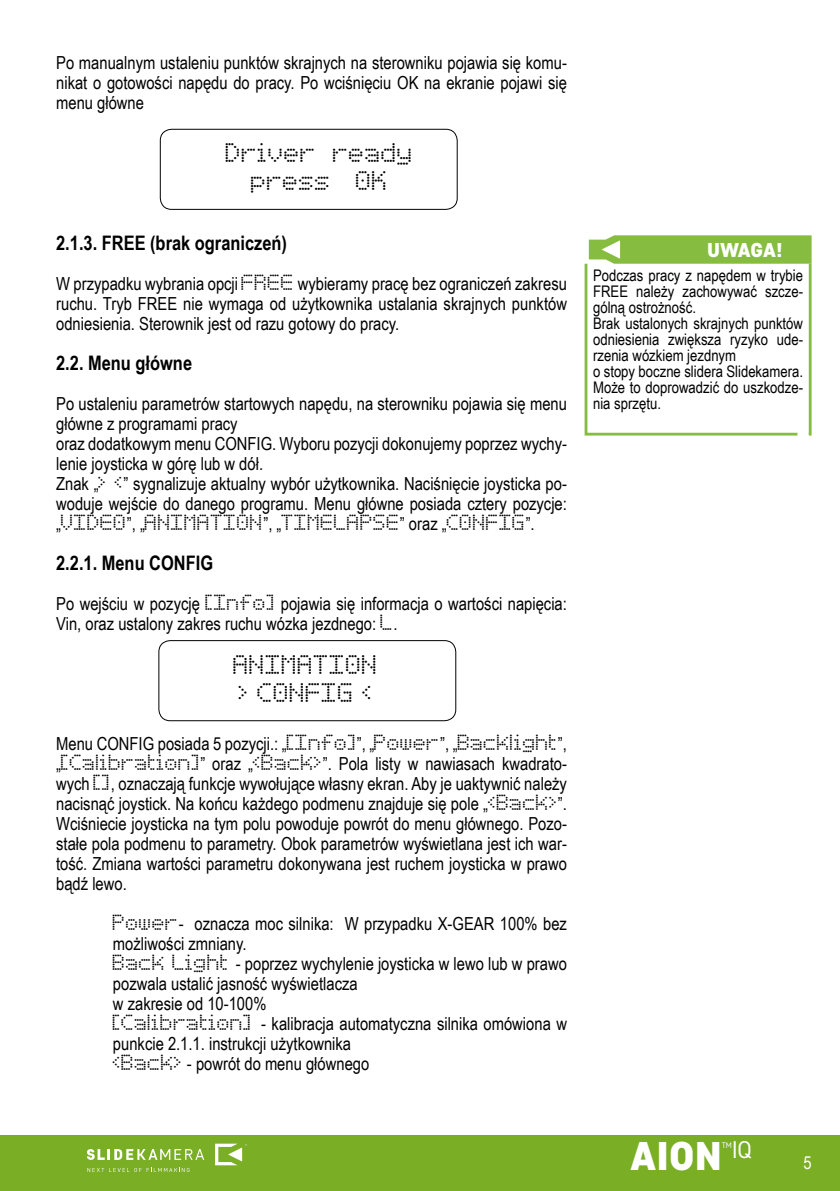
<style>
.page{position:relative;width:840px;height:1191px;background:#fff}
.page>*{position:absolute;margin:0;border:0;box-sizing:border-box;transform-origin:0 0}
.t1{font:900 40px "Core Sans D75";color:#fff}
.t2{font:24px "Core Sans D35";color:#fff}
.t3{font:22px/28px "Basicdots";color:#000;text-align:center}
.t4{font:700 20px "Arial Narrow";color:#000}
.t5{font:900 20px "Core Sans D75";letter-spacing:-.005em;color:#fff}
.t6{font:18px/20px "Arial Narrow";color:#000;text-align:justify}
.t7{font:18px "Basicdots";color:#000}
.t8{font:18px "Arial Narrow";color:#fff}
.t9{font:16px/16px "Arial Narrow";color:#000}
.t10{font:8px "Core Sans D35";color:#fff}
.s1{font-family:"Basicdots"}
.s2{font-family:"Arial Narrow"}
</style>
<div class="page">
<div style="left:0;top:1135px;width:839px;height:56px;background:#79ae25"></div>
<svg style="left:87px;top:1167px;width:102px;height:5px"></svg>
<svg style="left:215px;top:1143px;width:32px;height:22px"></svg>
<svg style="left:87px;top:1149px;width:117px;height:10px"></svg>
<svg style="left:588px;top:235px;width:223px;height:26px;background:#8ec14c"></svg>
<svg style="left:584px;top:261px;width:228px;height:175px"></svg>
<div style="left:160px;top:129px;width:297px;height:81px;border:1px solid #000;border-radius:11px"></div>
<div style="left:158px;top:640px;width:298px;height:81px;border:1px solid #000;border-radius:11px"></div>
<p class="t6" style="left:56px;top:52px;width:512px">Po manualnym ustaleniu punktów skrajnych na sterowniku pojawia się komu&shy;nikat o gotowości napędu do pracy. Po wciśnięciu OK na ekranie pojawi się menu główne</p>
<p class="t3" style="left:226px;top:140px;width:189px">Driver ready press OK</p>
<p class="t4" style="left:56px;top:227px;width:232px">2.1.3. FREE (brak ograniczeń)</p>
<p class="t6" style="left:56px;top:272px;width:512px">W przypadku wybrania opcji <span class="s1">FREE</span> wybieramy pracę bez ograniczeń zakresu ruchu. Tryb FREE nie wymaga od użytkownika ustalania skrajnych punktów odniesienia. Sterownik jest od razu gotowy do pracy.</p>
<p class="t4" style="left:56px;top:347px;width:137px">2.2. Menu główne</p>
<p class="t6" style="left:56px;top:392px;width:512px;text-align:left">Po ustaleniu parametrów startowych napędu, na sterowniku pojawia się menu główne z programami pracy<br>oraz dodatkowym menu CONFIG. Wyboru pozycji dokonujemy poprzez wychy&shy;lenie joysticka w górę lub w dół.<br>Znak „<span class="s1">&gt; &lt;</span>” sygnalizuje aktualny wybór użytkownika. Naciśnięcie joysticka po&shy;woduje wejście do danego programu. Menu główne posiada cztery pozycje:</p>
<p class="t7" style="left:56px;top:514px;width:480px"><span class="s2">„</span>VIDEO<span class="s2">”, „</span>ANIMATION<span class="s2">”, „</span>TIMELAPSE<span class="s2">” oraz „</span>CONFIG<span class="s2">”.</span></p>
<p class="t4" style="left:56px;top:547px;width:158px">2.2.1. Menu CONFIG</p>
<p class="t6" style="left:56px;top:592px;width:512px">Po wejściu w pozycję <span class="s1">[Info]</span> pojawia się informacja o wartości napięcia:<br>Vin, oraz ustalony zakres ruchu wózka jezdnego: <span class="s1">L</span>.</p>
<p class="t3" style="left:233px;top:651px;width:146px;text-align:left">ANIMATION &gt; CONFIG &lt;</p>
<p class="t6" style="left:56px;top:732px;width:512px">Menu CONFIG posiada 5 pozycji.: „<span class="s1">[Info]</span>”, „<span class="s1">Power</span>”, „<span class="s1">Backlight</span>”, „<span class="s1">[Calibration]</span>” oraz „<span class="s1">&lt;Back&gt;</span>”. Pola listy w nawiasach kwadrato&shy;wych <span class="s1">[]</span>, oznaczają funkcje wywołujące własny ekran. Aby je uaktywnić należy nacisnąć joystick. Na końcu każdego podmenu znajduje się pole „<span class="s1">&lt;Back&gt;</span>”.<br>Wciśniecie joysticka na tym polu powoduje powrót do menu głównego. Pozo&shy;stałe pola podmenu to parametry. Obok parametrów wyświetlana jest ich war&shy;tość. Zmiana wartości parametru dokonywana jest ruchem joysticka w prawo bądź lewo.</p>
<p class="t6" style="left:113px;top:912px;width:455px;text-align:left"><span class="s1">Power</span>- oznacza moc silnika: W przypadku X-GEAR 100% bez możliwości zmniany.<br><span class="s1">Back Light</span> - poprzez wychylenie joysticka w lewo lub w prawo pozwala ustalić jasność wyświetlacza<br>w zakresie od 10-100%<br><span class="s1">[Calibration]</span> - kalibracja automatyczna silnika omówiona w punkcie 2.1.1. instrukcji użytkownika<br><span class="s1">&lt;Back&gt;</span> - powrót do menu głównego</p>
<p class="t5" style="left:707px;top:237px;width:77px">UWAGA!</p>
<p class="t9" style="left:592px;top:267px;width:211px">Podczas pracy z napędem w trybie<br>FREE należy zachowywać szcze&shy;gólną ostrożność.<br>Brak ustalonych skrajnych punktów odniesienia zwiększa ryzyko ude&shy;rzenia wózkiem jezdnym<br>o stopy boczne slidera Slidekamera.<br>Może to doprowadzić do uszkodze&shy;nia sprzętu.</p>
<p class="t10" style="left:721px;top:1140px;width:12px">TM</p>
<h2 class="t2" style="left:731px;top:1134px;width:21px">IQ</h2>
<h1 class="t1" style="left:630px;top:1129px;width:93px">AION</h1>
<p class="t8" style="left:802px;top:1149px;width:10px">5</p>
</div>
